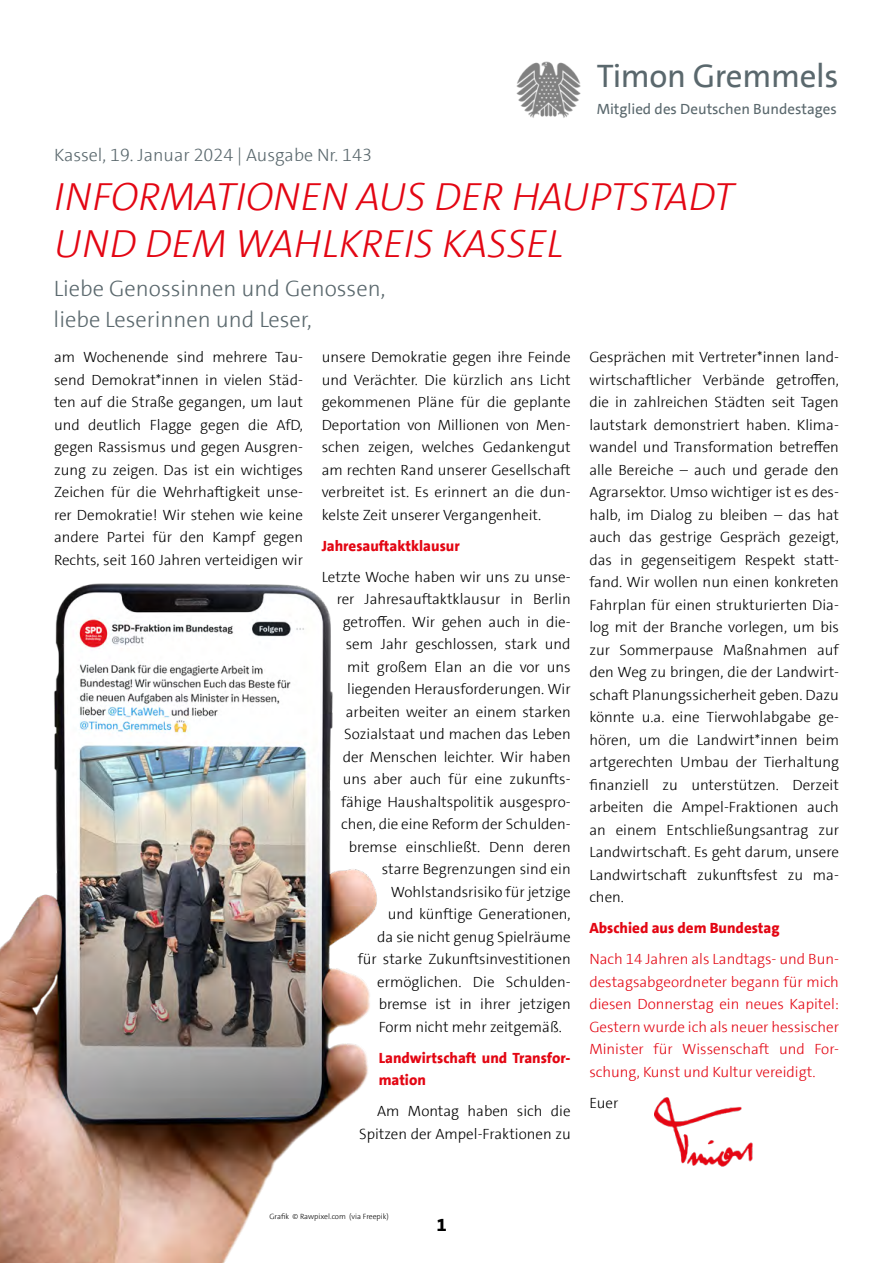
<style>
.page{position:relative;width:893px;height:1263px;background:#fff}
.page>*{position:absolute;margin:0;border:0;box-sizing:border-box;transform-origin:0 0}
.t1{font:italic 300 39.75px/47.7px "SPD The Sans Versal";color:#e30613}
.t2{font:33px "SPD The Sans";letter-spacing:-.01em;color:#5a686d}
.t3{font:300 22.5px/31.5px "SPD The Sans";color:#5a686d}
.t4{font:300 18px "SPD The Sans";color:#5a686d}
.t5{font:800 18px "SPD The Sans";color:#000}
.t6{font:300 15px/22.5px "SPD The Sans";color:#000;text-align:justify}
.t7{font:300 15px/22.5px "SPD The Sans";color:#e30613;text-align:justify}
.t8{font:800 15px/22.5px "SPD The Sans";color:#e30613}
.t9{font:15px "SPD The Sans";color:#5a686d}
.t10{font:300 7.65px "SPD The Sans";color:#000}
</style>
<div class="page">
<img style="left:0;top:583px;width:377px;height:680px">
<img style="left:654px;top:1097px;width:99px;height:70px">
<img style="left:516px;top:61px;width:65px;height:57px">
<p class="t4" style="left:54px;top:144px;width:319px">Kassel, 19. Januar 2024 | Ausgabe Nr. 143</p>
<h2 class="t2" style="left:597px;top:55px;width:243px">Timon Gremmels</h2>
<p class="t9" style="left:597px;top:100px;width:242px">Mitglied des Deutschen Bundestages</p>
<h1 class="t1" style="left:54px;top:173px;width:681px">INFORMATIONEN AUS DER HAUPTSTADT<br>UND DEM WAHLKREIS KASSEL</h1>
<h3 class="t3" style="left:54px;top:272px;width:333px">Liebe Genossinnen und Genossen, liebe Leserinnen und Leser,</h3>
<p class="t6" style="left:54px;top:346px;width:251px">am Wochenende sind mehrere Tau&shy;send Demokrat*innen in vielen Städ&shy;ten auf die Straße gegangen, um laut und deutlich Flagge gegen die AfD, gegen Rassismus und gegen Ausgren&shy;zung zu zeigen. Das ist ein wichtiges Zeichen für die Wehrhaftigkeit unse&shy;rer Demokratie! Wir stehen wie keine andere Partei für den Kampf gegen Rechts, seit 160 Jahren verteidigen wir</p>
<p class="t6" style="left:322px;top:346px;width:251px">unsere Demokratie gegen ihre Feinde und Verächter. Die kürzlich ans Licht gekommenen Pläne für die geplante Deportation von Millionen von Men&shy;schen zeigen, welches Gedankengut am rechten Rand unserer Gesellschaft verbreitet ist. Es erinnert an die dun&shy;kelste Zeit unserer Vergangenheit.</p>
<p class="t8" style="left:322px;top:535px;width:140px">Jahresauftaktklausur</p>
<p class="t6" style="left:322px;top:566px;width:251px">Letzte Woche haben wir uns zu unse-</p>
<p class="t6" style="left:337px;top:588px;width:236px">rer Jahresauftaktklausur in Berlin</p>
<p class="t6" style="left:343px;top:611px;width:229px">getroffen. Wir gehen auch in die-</p>
<p class="t6" style="left:346px;top:633px;width:227px">sem Jahr geschlossen, stark und</p>
<p class="t6" style="left:347px;top:656px;width:225px">mit großem Elan an die vor uns</p>
<p class="t6" style="left:347px;top:678px;width:225px">liegenden Herausforderungen. Wir</p>
<p class="t6" style="left:346px;top:701px;width:226px">arbeiten weiter an einem starken</p>
<p class="t6" style="left:344px;top:723px;width:228px">Sozialstaat und machen das Leben</p>
<p class="t6" style="left:343px;top:746px;width:230px">der Menschen leichter. Wir haben</p>
<p class="t6" style="left:343px;top:768px;width:229px">uns aber auch für eine zukunfts-</p>
<p class="t6" style="left:341px;top:791px;width:231px">fähige Haushaltspolitik ausgespro-</p>
<p class="t6" style="left:341px;top:813px;width:231px">chen, die eine Reform der Schulden-</p>
<p class="t6" style="left:349px;top:836px;width:224px">bremse einschließt. Denn deren</p>
<p class="t6" style="left:382px;top:858px;width:190px">starre Begrenzungen sind ein</p>
<p class="t6" style="left:391px;top:881px;width:181px">Wohlstandsrisiko für jetzige</p>
<p class="t6" style="left:388px;top:903px;width:185px">und künftige Generationen,</p>
<p class="t6" style="left:377px;top:926px;width:195px">da sie nicht genug Spielräume</p>
<p class="t6" style="left:358px;top:948px;width:215px">für starke Zukunftsinvestitionen</p>
<p class="t6" style="left:377px;top:971px;width:195px">ermöglichen. Die Schulden-</p>
<p class="t6" style="left:379px;top:993px;width:194px">bremse ist in ihrer jetzigen</p>
<p class="t6" style="left:379px;top:1016px;width:185px">Form nicht mehr zeitgemäß.</p>
<p class="t8" style="left:379px;top:1047px;width:194px">Landwirtschaft und Transfor&shy;mation</p>
<p class="t6" style="left:359px;top:1100px;width:213px;text-align:right">Am Montag haben sich die<br>Spitzen der Ampel-Fraktionen zu</p>
<p class="t6" style="left:589px;top:346px;width:251px">Gesprächen mit Vertreter*innen land&shy;wirtschaftlicher Verbände getroffen, die in zahlreichen Städten seit Tagen lautstark demonstriert haben. Klima&shy;wandel und Transformation betreffen alle Bereiche – auch und gerade den Agrarsektor. Umso wichtiger ist es des&shy;halb, im Dialog zu bleiben – das hat auch das gestrige Gespräch gezeigt, das in gegenseitigem Respekt statt&shy;fand. Wir wollen nun einen konkreten Fahrplan für einen strukturierten Dia&shy;log mit der Branche vorlegen, um bis zur Sommerpause Maßnahmen auf den Weg zu bringen, die der Landwirt&shy;schaft Planungssicherheit geben. Dazu könnte u.a. eine Tierwohlabgabe ge&shy;hören, um die Landwirt*innen beim artgerechten Umbau der Tierhaltung finanziell zu unterstützen. Derzeit arbeiten die Ampel-Fraktionen auch an einem Entschließungsantrag zur Landwirtschaft. Es geht darum, unsere Landwirtschaft zukunftsfest zu ma&shy;chen.</p>
<p class="t8" style="left:589px;top:917px;width:192px">Abschied aus dem Bundestag</p>
<p class="t7" style="left:589px;top:948px;width:251px">Nach 14 Jahren als Landtags- und Bun&shy;destagsabgeordneter begann für mich diesen Donnerstag ein neues Kapitel:<br>Gestern wurde ich als neuer hessischer Minister für Wissenschaft und For&shy;schung, Kunst und Kultur vereidigt.</p>
<p class="t6" style="left:589px;top:1092px;width:31px">Euer</p>
<p class="t10" style="left:269px;top:1212px;width:121px">Grafik © Rawpixel.com (via Freepik)</p>
<p class="t5" style="left:437px;top:1213px;width:11px">1</p>
</div>
